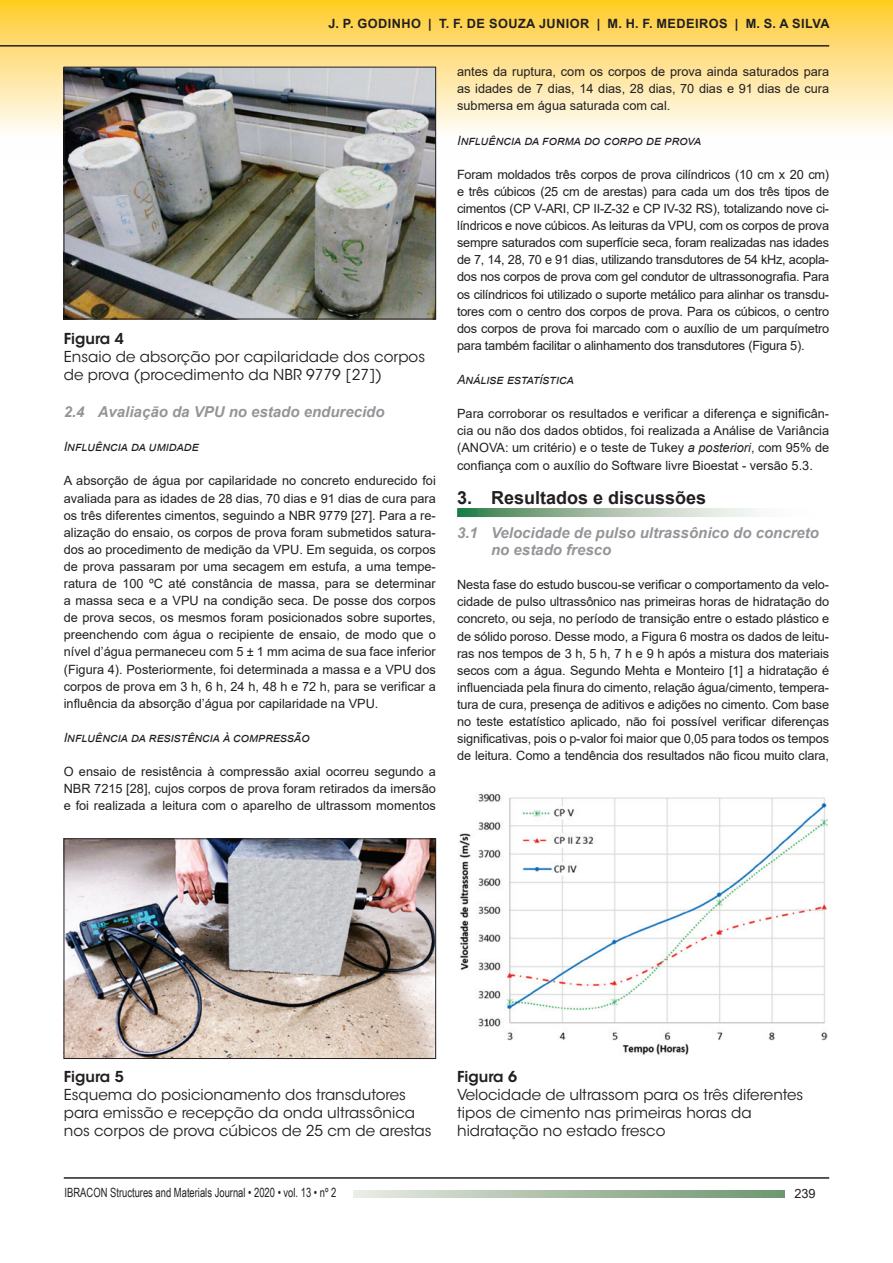
<style>
.page{position:relative;width:893px;height:1263px;background:#fff}
.page>*{position:absolute;margin:0;border:0;box-sizing:border-box;transform-origin:0 0}
.t1{font:700 18px "Arial";color:#231f20}
.t2{font:15px/18px "ITC Avant Garde Std";color:#231f20}
.t3{font:italic 700 15px/17.1px "Arial";color:#939598}
.t4{font:600 15px "ITC Avant Garde Std";color:#231f20}
.t5{font:12.75px/17.1px "Arial";color:#231f20;text-align:justify}
.t6{font:italic 12.75px "Arial";color:#231f20}
.t7{font:700 12.75px "Arial";letter-spacing:.035em;color:#231f20}
.t8{font:12.75px "Arial Narrow";color:#231f20;scale:.9 1}
.s1{font-style:italic}
</style>
<div class="page">
<svg style="left:0;top:0;width:893px;height:162px"></svg>
<hr style="left:64px;top:1177px;width:765px;height:2px;background:#231f20">
<hr style="left:0;top:45px;width:829px;height:2px;background:#231f20">
<svg style="left:354px;top:1190px;width:430px;height:8px;background:#a9bea7"></svg>
<svg style="left:457px;top:508px;width:300px;height:9px;background:#a2bfa7"></svg>
<img style="left:66px;top:69px;width:368px;height:248px">
<div style="left:64px;top:67px;width:372px;height:252px;border:1px solid #231f20"></div>
<img style="left:66px;top:841px;width:368px;height:216px">
<div style="left:64px;top:839px;width:372px;height:220px;border:1px solid #231f20"></div>
<img style="left:459px;top:793px;width:369px;height:262px">
<p class="t7" style="left:328px;top:15px;width:503px">J. P. GODINHO | T. F. DE SOUZA JUNIOR | M. H. F. MEDEIROS | M. S. A SILVA</p>
<p class="t4" style="left:64px;top:328px;width:62px">Figura 4</p>
<p class="t2" style="left:64px;top:347px;width:363px">Ensaio de absorção por capilaridade dos corpos de prova (procedimento da NBR 9779 [27])</p>
<p class="t3" style="left:64px;top:404px;width:322px">2.4 Avaliação da VPU no estado endurecido</p>
<p class="t6" style="left:64px;top:438px;width:136px">Influência da umidade</p>
<p class="t5" style="left:64px;top:472px;width:374px">A absorção de água por capilaridade no concreto endurecido foi avaliada para as idades de 28 dias, 70 dias e 91 dias de cura para os três diferentes cimentos, seguindo a NBR 9779 [27]. Para a re&shy;alização do ensaio, os corpos de prova foram submetidos satura&shy;dos ao procedimento de medição da VPU. Em seguida, os corpos de prova passaram por uma secagem em estufa, a uma tempe&shy;ratura de 100 ºC até constância de massa, para se determinar a massa seca e a VPU na condição seca. De posse dos corpos de prova secos, os mesmos foram posicionados sobre suportes, preenchendo com água o recipiente de ensaio, de modo que o nível d’água permaneceu com 5 ± 1 mm acima de sua face inferior (Figura 4). Posteriormente, foi determinada a massa e a VPU dos corpos de prova em 3 h, 6 h, 24 h, 48 h e 72 h, para se verificar a influência da absorção d’água por capilaridade na VPU.</p>
<p class="t6" style="left:64px;top:729px;width:247px">Influência da resistência à compressão</p>
<p class="t5" style="left:64px;top:763px;width:374px">O ensaio de resistência à compressão axial ocorreu segundo a NBR 7215 [28], cujos corpos de prova foram retirados da imersão e foi realizada a leitura com o aparelho de ultrassom momentos</p>
<p class="t5" style="left:457px;top:63px;width:374px">antes da ruptura, com os corpos de prova ainda saturados para as idades de 7 dias, 14 dias, 28 dias, 70 dias e 91 dias de cura submersa em água saturada com cal.</p>
<p class="t6" style="left:457px;top:132px;width:245px">Influência da forma do corpo de prova</p>
<p class="t5" style="left:457px;top:166px;width:374px">Foram moldados três corpos de prova cilíndricos (10 cm x 20 cm) e três cúbicos (25 cm de arestas) para cada um dos três tipos de cimentos (CP V-ARI, CP II-Z-32 e CP IV-32 RS), totalizando nove ci&shy;líndricos e nove cúbicos. As leituras da VPU, com os corpos de prova sempre saturados com superfície seca, foram realizadas nas idades de 7, 14, 28, 70 e 91 dias, utilizando transdutores de 54 kHz, acopla&shy;dos nos corpos de prova com gel condutor de ultrassonografia. Para os cilíndricos foi utilizado o suporte metálico para alinhar os transdu&shy;tores com o centro dos corpos de prova. Para os cúbicos, o centro dos corpos de prova foi marcado com o auxílio de um parquímetro para também facilitar o alinhamento dos transdutores (Figura 5).</p>
<p class="t6" style="left:457px;top:371px;width:118px">Análise estatística</p>
<p class="t5" style="left:457px;top:405px;width:374px">Para corroborar os resultados e verificar a diferença e significân&shy;cia ou não dos dados obtidos, foi realizada a Análise de Variância (ANOVA: um critério) e o teste de Tukey <span class="s1">a posteriori</span>, com 95% de confiança com o auxílio do Software livre Bioestat - versão 5.3.</p>
<h1 class="t1" style="left:457px;top:485px;width:251px">3. Resultados e discussões</h1>
<p class="t3" style="left:491px;top:525px;width:329px;text-indent:-34px">3.1 Velocidade de pulso ultrassônico do concreto no estado fresco</p>
<p class="t5" style="left:457px;top:576px;width:374px">Nesta fase do estudo buscou-se verificar o comportamento da velo&shy;cidade de pulso ultrassônico nas primeiras horas de hidratação do concreto, ou seja, no período de transição entre o estado plástico e de sólido poroso. Desse modo, a Figura 6 mostra os dados de leitu&shy;ras nos tempos de 3 h, 5 h, 7 h e 9 h após a mistura dos materiais secos com a água. Segundo Mehta e Monteiro [1] a hidratação é influenciada pela finura do cimento, relação água/cimento, tempera&shy;tura de cura, presença de aditivos e adições no cimento. Com base no teste estatístico aplicado, não foi possível verificar diferenças significativas, pois o p-valor foi maior que 0,05 para todos os tempos de leitura. Como a tendência dos resultados não ficou muito clara,</p>
<p class="t4" style="left:64px;top:1067px;width:62px">Figura 5</p>
<p class="t2" style="left:64px;top:1086px;width:369px">Esquema do posicionamento dos transdutores para emissão e recepção da onda ultrassônica nos corpos de prova cúbicos de 25 cm de arestas</p>
<p class="t4" style="left:457px;top:1066px;width:62px">Figura 6</p>
<p class="t2" style="left:457px;top:1085px;width:348px">Velocidade de ultrassom para os três diferentes tipos de cimento nas primeiras horas da hidratação no estado fresco</p>
<p class="t8" style="left:65px;top:1183px;width:303px">IBRACON Structures and Materials Journal • 2020 • vol. 13 • nº 2</p>
<p class="t5" style="left:794px;top:1185px;width:23px">239</p>
</div>
